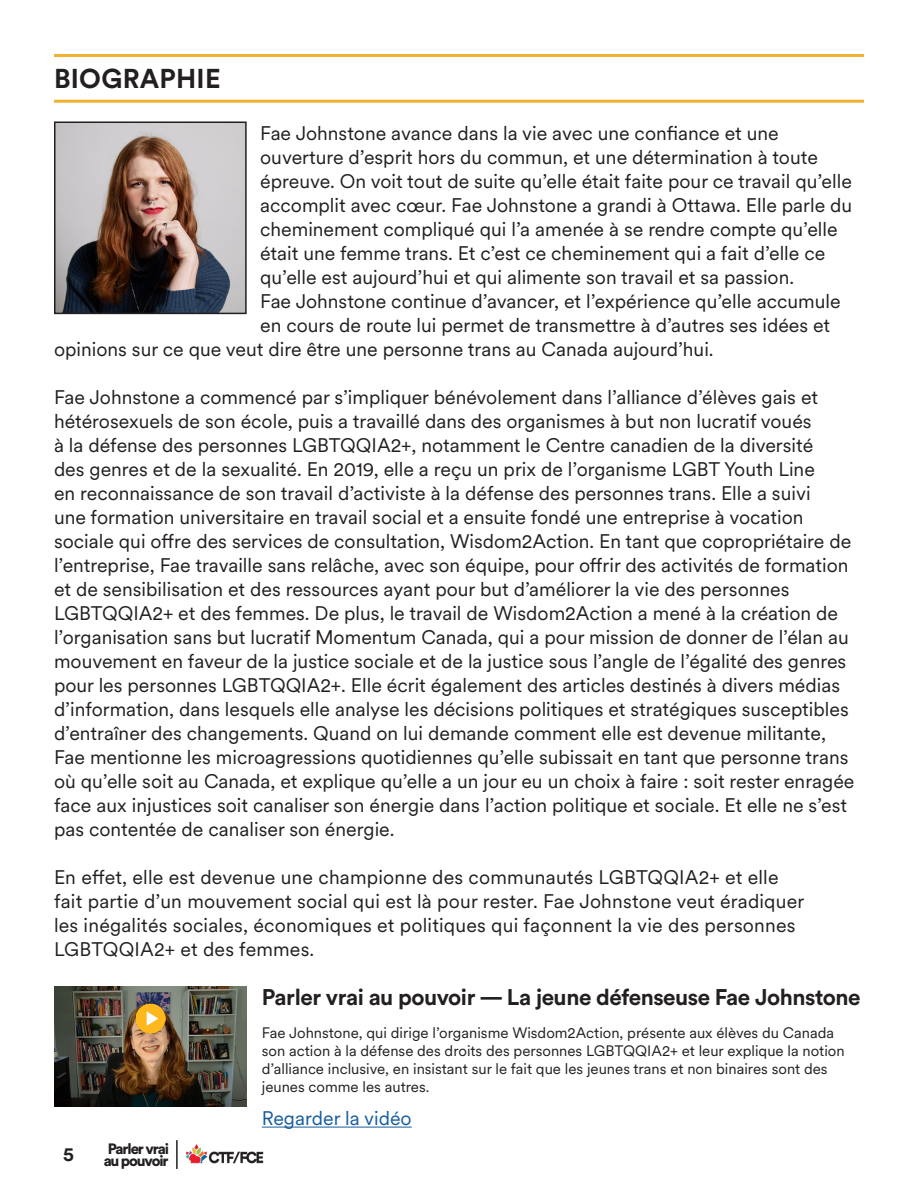
<style>
.page{position:relative;width:918px;height:1188px;background:#fff}
.page>*{position:absolute;margin:0;border:0;box-sizing:border-box;transform-origin:0 0}
.t1{font:700 27px "Circular Std";letter-spacing:.01em;color:#231f20}
.t2{font:700 22.5px "Circular Std";letter-spacing:-.02em;color:#231f20}
.t3{font:19.5px/24px "Circular XX";color:#231f20}
.t4{font:19.5px "Circular XX";color:#175d9e}
.t5{font:700 19.5px "Circular Std";color:#231f20}
.t6{font:15px/18px "Circular XX";color:#231f20}
.t7{font:900 14.85px "Circular Std";letter-spacing:-.075em;color:#231f20}
</style>
<div class="page">
<hr style="left:176px;top:1140px;width:2px;height:29px;background:#231f20">
<img style="left:185px;top:1144px;width:79px;height:20px">
<hr style="left:262px;top:1127px;width:150px;height:1px;background:#175d9e">
<hr style="left:54px;top:100px;width:810px;height:3px;background:#f1b233">
<hr style="left:54px;top:54px;width:810px;height:3px;background:#f1b233">
<img style="left:57px;top:125px;width:187px;height:186px">
<div style="left:54px;top:122px;width:193px;height:192px;border:2px solid #231f20"></div>
<img style="left:54px;top:987px;width:193px;height:120px">
<img style="left:135px;top:1003px;width:30px;height:30px">
<p class="t1" style="left:54px;top:61px;width:168px">BIOGRAPHIE</p>
<p class="t3" style="left:260px;top:120px;width:520px">Fae Johnstone avance dans la vie avec une confiance et une</p>
<p class="t3" style="left:260px;top:144px;width:559px">ouverture d’esprit hors du commun, et une détermination à toute</p>
<p class="t3" style="left:260px;top:168px;width:593px">épreuve. On voit tout de suite qu’elle était faite pour ce travail qu’elle</p>
<p class="t3" style="left:260px;top:192px;width:594px">accomplit avec cœur. Fae Johnstone a grandi à Ottawa. Elle parle du</p>
<p class="t3" style="left:260px;top:216px;width:579px">cheminement compliqué qui l’a amenée à se rendre compte qu’elle</p>
<p class="t3" style="left:260px;top:240px;width:567px">était une femme trans. Et c’est ce cheminement qui a fait d’elle ce</p>
<p class="t3" style="left:260px;top:264px;width:536px">qu’elle est aujourd’hui et qui alimente son travail et sa passion.</p>
<p class="t3" style="left:260px;top:288px;width:582px">Fae Johnstone continue d’avancer, et l’expérience qu’elle accumule</p>
<p class="t3" style="left:260px;top:312px;width:572px">en cours de route lui permet de transmettre à d’autres ses idées et</p>
<p class="t3" style="left:54px;top:336px;width:661px">opinions sur ce que veut dire être une personne trans au Canada aujourd’hui.</p>
<p class="t3" style="left:54px;top:384px;width:802px">Fae Johnstone a commencé par s’impliquer bénévolement dans l’alliance d’élèves gais et hétérosexuels de son école, puis a travaillé dans des organismes à but non lucratif voués<br>à la défense des personnes LGBTQQIA2+, notamment le Centre canadien de la diversité<br>des genres et de la sexualité. En 2019, elle a reçu un prix de l’organisme LGBT Youth Line<br>en reconnaissance de son travail d’activiste à la défense des personnes trans. Elle a suivi<br>une formation universitaire en travail social et a ensuite fondé une entreprise à vocation sociale qui offre des services de consultation, Wisdom2Action. En tant que copropriétaire de l’entreprise, Fae travaille sans relâche, avec son équipe, pour offrir des activités de formation et de sensibilisation et des ressources ayant pour but d’améliorer la vie des personnes LGBTQQIA2+ et des femmes. De plus, le travail de Wisdom2Action a mené à la création de l’organisation sans but lucratif Momentum Canada, qui a pour mission de donner de l’élan au mouvement en faveur de la justice sociale et de la justice sous l’angle de l’égalité des genres pour les personnes LGBTQQIA2+. Elle écrit également des articles destinés à divers médias d’information, dans lesquels elle analyse les décisions politiques et stratégiques susceptibles d’entraîner des changements. Quand on lui demande comment elle est devenue militante, Fae mentionne les microagressions quotidiennes qu’elle subissait en tant que personne trans où qu’elle soit au Canada, et explique qu’elle a un jour eu un choix à faire : soit rester enragée face aux injustices soit canaliser son énergie dans l’action politique et sociale. Et elle ne s’est pas contentée de canaliser son énergie.</p>
<p class="t3" style="left:54px;top:864px;width:752px">En effet, elle est devenue une championne des communautés LGBTQQIA2+ et elle fait partie d’un mouvement social qui est là pour rester. Fae Johnstone veut éradiquer les inégalités sociales, économiques et politiques qui façonnent la vie des personnes LGBTQQIA2+ et des femmes.</p>
<p class="t2" style="left:262px;top:983px;width:600px">Parler vrai au pouvoir — La jeune défenseuse Fae Johnstone</p>
<p class="t6" style="left:262px;top:1023px;width:584px">Fae Johnstone, qui dirige l’organisme Wisdom2Action, présente aux élèves du Canada son action à la défense des droits des personnes LGBTQQIA2+ et leur explique la notion d’alliance inclusive, en insistant sur le fait que les jeunes trans et non binaires sont des jeunes comme les autres.</p>
<p class="t4" style="left:262px;top:1105px;width:151px">Regarder la vidéo</p>
<p class="t5" style="left:63px;top:1141px;width:12px">5</p>
<p class="t7" style="left:108px;top:1139px;width:63px">Parler vrai</p>
<p class="t7" style="left:104px;top:1151px;width:66px">au pouvoir</p>
</div>
